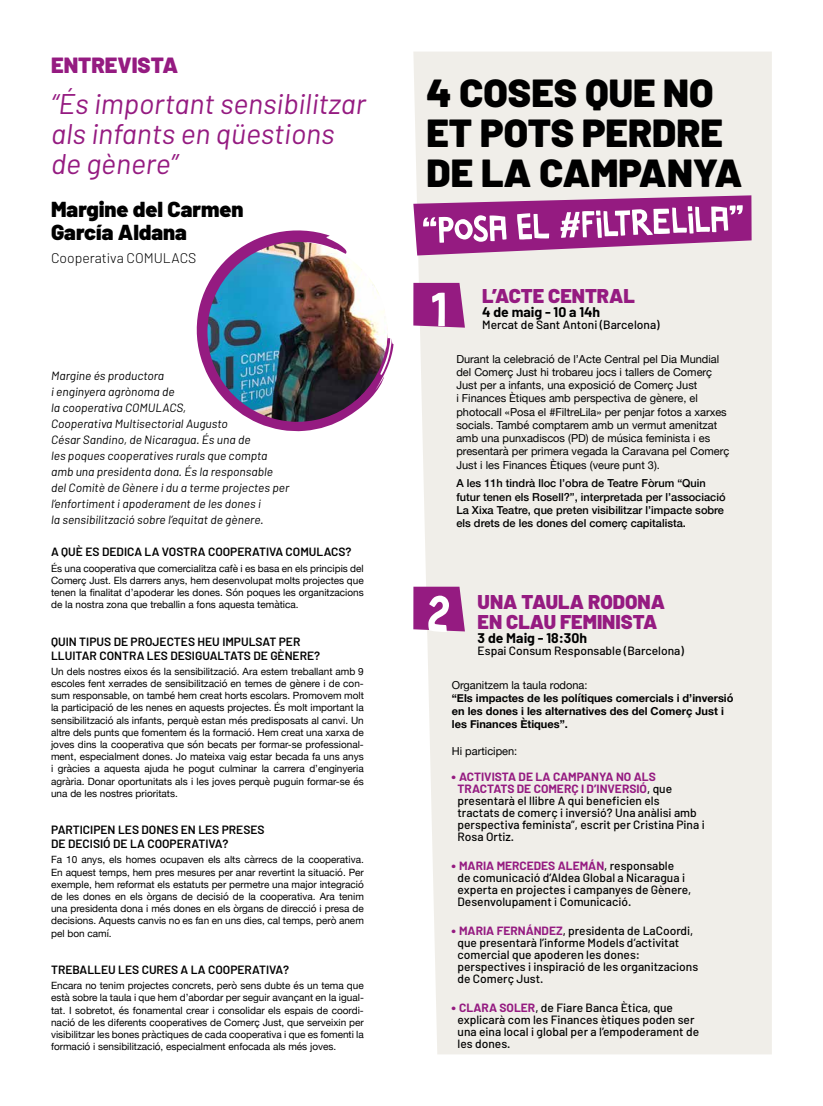
<style>
.page{position:relative;width:823px;height:1106px;background:#fff}
.page>*{position:absolute;margin:0;border:0;box-sizing:border-box;transform-origin:0 0}
.t1{font:52.2px "Marujo";color:#fff}
.t2{font:900 39.2px/40px "Barlow";color:#000}
.t3{font:italic 28.5px/30px "Barlow";color:#951b81}
.t4{font:900 22.1px "Barlow";color:#951b81}
.t5{font:900 21.7px/22.2px "Barlow";color:#000}
.t6{font:900 20px/20px "Barlow";color:#951b81}
.t7{font:700 14px "Barlow";color:#000}
.t8{font:300 14px "Barlow";color:#000}
.t9{font:500 12px/12px "Barlow";color:#000}
.t10{font:italic 12px/16px "Barlow";color:#000}
.t11{font:600 12px/14px "Barlow";color:#000}
.t12{font:11px/13.2px "Helvetica Neue";color:#000}
.t13{font:500 11px/13.2px "Helvetica Neue";color:#000}
.t14{font:700 11px/13.2px "Helvetica Neue";color:#000}
.t15{font:10px/12.2px "Helvetica Neue";color:#000;text-align:justify}
.s1{font-weight:700;color:#951b81}
</style>
<div class="page">
<svg style="left:196px;top:230px;width:197px;height:201px"></svg>
<div style="left:413px;top:52px;width:358px;height:1002px;background:#f0eee9"></div>
<svg style="left:413px;top:195px;width:338px;height:60px;background:#b96cab"></svg>
<svg style="left:413px;top:586px;width:51px;height:45px;background:#9c2b89"></svg>
<svg style="left:413px;top:283px;width:51px;height:45px;background:#9c2b89"></svg>
<img style="left:207px;top:242px;width:180px;height:180px;border-radius:90px">
<h3 class="t4" style="left:51px;top:51px;width:128px">ENTREVISTA</h3>
<h3 class="t3" style="left:51px;top:88px;width:316px">“És important sensibilitzar als infants en qüestions de gènere”</h3>
<h3 class="t5" style="left:51px;top:199px;width:194px">Margine del Carmen<br>García Aldana</h3>
<h3 class="t8" style="left:51px;top:249px;width:147px">Cooperativa COMULACS</h3>
<p class="t10" style="left:51px;top:368px;width:239px">Margine és productora<br>i enginyera agrònoma de<br>la cooperativa COMULACS,<br>Cooperativa Multisectorial Augusto<br>César Sandino, de Nicaragua. És una de<br>les poques cooperatives rurals que compta amb una presidenta dona. És la responsable del Comitè de Gènere i du a terme projectes per l’enfortiment i apoderament de les dones i<br>la sensibilització sobre l’equitat de gènere.</p>
<p class="t11" style="left:51px;top:545px;width:302px">A QUÈ ES DEDICA LA VOSTRA COOPERATIVA COMULACS?</p>
<p class="t15" style="left:51px;top:562px;width:314px">És una cooperativa que comercialitza cafè i es basa en els principis del Comerç Just. Els darrers anys, hem desenvolupat molts projectes que tenen la finalitat d’apoderar les dones. Són poques les organitzacions de la nostra zona que treballin a fons aquesta temàtica.</p>
<p class="t11" style="left:51px;top:634px;width:270px">QUIN TIPUS DE PROJECTES HEU IMPULSAT PER<br>LLUITAR CONTRA LES DESIGUALTATS DE GÈNERE?</p>
<p class="t15" style="left:51px;top:665px;width:314px">Un dels nostres eixos és la sensibilització. Ara estem treballant amb 9 escoles fent xerrades de sensibilització en temes de gènere i de con&shy;sum responsable, on també hem creat horts escolars. Promovem molt la participació de les nenes en aquests projectes. És molt important la sensibilització als infants, perquè estan més predisposats al canvi. Un altre dels punts que fomentem és la formació. Hem creat una xarxa de joves dins la cooperativa que són becats per formar-se professional&shy;ment, especialment dones. Jo mateixa vaig estar becada fa uns anys i gràcies a aquesta ajuda he pogut culminar la carrera d’enginyeria agrària. Donar oportunitats als i les joves perquè puguin formar-se és una de les nostres prioritats.</p>
<p class="t11" style="left:51px;top:823px;width:215px">PARTICIPEN LES DONES EN LES PRESES<br>DE DECISIÓ DE LA COOPERATIVA?</p>
<p class="t15" style="left:51px;top:854px;width:314px">Fa 10 anys, els homes ocupaven els alts càrrecs de la cooperativa.<br>En aquest temps, hem pres mesures per anar revertint la situació. Per exemple, hem reformat els estatuts per permetre una major integració de les dones en els òrgans de decisió de la cooperativa. Ara tenim una presidenta dona i més dones en els òrgans de direcció i presa de decisions. Aquests canvis no es fan en uns dies, cal temps, però anem pel bon camí.</p>
<p class="t11" style="left:51px;top:962px;width:239px">TREBALLEU LES CURES A LA COOPERATIVA?</p>
<p class="t15" style="left:51px;top:980px;width:314px">Encara no tenim projectes concrets, però sens dubte és un tema que està sobre la taula i que hem d’abordar per seguir avançant en la igual&shy;tat. I sobretot, és fonamental crear i consolidar els espais de coordi&shy;nació de les diferents cooperatives de Comerç Just, que serveixin per visibilitzar les bones pràctiques de cada cooperativa i que es fomenti la formació i sensibilització, especialment enfocada als més joves.</p>
<h2 class="t2" style="left:426px;top:73px;width:317px">4 COSES QUE NO<br>ET POTS PERDRE<br>DE LA CAMPANYA</h2>
<h1 class="t1" style="left:430px;top:278px;width:18px">1</h1>
<h3 class="t6" style="left:482px;top:285px;width:154px">L’ACTE CENTRAL</h3>
<h3 class="t7" style="left:482px;top:303px;width:119px">4 de maig - 10 a 14h</h3>
<p class="t9" style="left:482px;top:318px;width:179px">Mercat de Sant Antoni (Barcelona)</p>
<p class="t12" style="left:456px;top:353px;width:274px">Durant la celebració de l’Acte Central pel Dia Mundial del Comerç Just hi trobareu jocs i tallers de Comerç Just per a infants, una exposició de Comerç Just<br>i Finances Ètiques amb perspectiva de gènere, el photocall «Posa el #FiltreLila» per penjar fotos a xarxes socials. També comptarem amb un vermut amenitzat amb una punxadiscos (PD) de música feminista i es presentarà per primera vegada la Caravana pel Comerç Just i les Finances Ètiques (veure punt 3).</p>
<p class="t13" style="left:456px;top:476px;width:270px">A les 11h tindrà lloc l’obra de Teatre Fòrum “Quin futur tenen els Rosell?”, interpretada per l’associació La Xixa Teatre, que preten visibilitzar l’impacte sobre els drets de les dones del comerç capitalista.</p>
<h1 class="t1" style="left:426px;top:582px;width:25px">2</h1>
<h3 class="t6" style="left:477px;top:591px;width:189px">UNA TAULA RODONA<br>EN CLAU FEMINISTA</h3>
<h3 class="t7" style="left:477px;top:629px;width:111px">3 de Maig - 18:30h</h3>
<p class="t9" style="left:477px;top:644px;width:207px">Espai Consum Responsable (Barcelona)</p>
<p class="t12" style="left:451px;top:679px;width:137px">Organitzem la taula rodona:</p>
<p class="t14" style="left:451px;top:691px;width:283px">“Els impactes de les polítiques comercials i d’inversió en les dones i les alternatives des del Comerç Just i les Finances Ètiques”.</p>
<p class="t12" style="left:451px;top:745px;width:67px">Hi participen:</p>
<p class="t9" style="left:457px;top:770px;width:248px;text-indent:-6px"><sup>·</sup> <span class="s1">ACTIVISTA DE LA CAMPANYA NO ALS TRACTATS DE COMERÇ I D’INVERSIÓ</span>, que presentarà el llibre A qui beneficien els tractats de comerç i inversió? Una anàlisi amb perspectiva feminista”, escrit per Cristina Pina i Rosa Ortiz.</p>
<p class="t9" style="left:457px;top:859px;width:235px;text-indent:-6px"><sup>·</sup> <span class="s1">MARIA MERCEDES ALEMÁN</span>, responsable<br>de comunicació d’Aldea Global a Nicaragua i experta en projectes i campanyes de Gènere, Desenvolupament i Comunicació.</p>
<p class="t9" style="left:457px;top:924px;width:242px;text-indent:-6px"><sup>·</sup> <span class="s1">MARIA FERNÁNDEZ</span>, presidenta de LaCoordi, que presentarà l’informe Models d’activitat comercial que apoderen les dones: perspectives i inspiració de les organitzacions de Comerç Just.</p>
<p class="t9" style="left:457px;top:1001px;width:243px;text-indent:-6px"><sup>·</sup> <span class="s1">CLARA SOLER</span>, de Fiare Banca Ètica, que explicarà com les Finances ètiques poden ser una eina local i global per a l’empoderament de les dones.</p>
</div>
